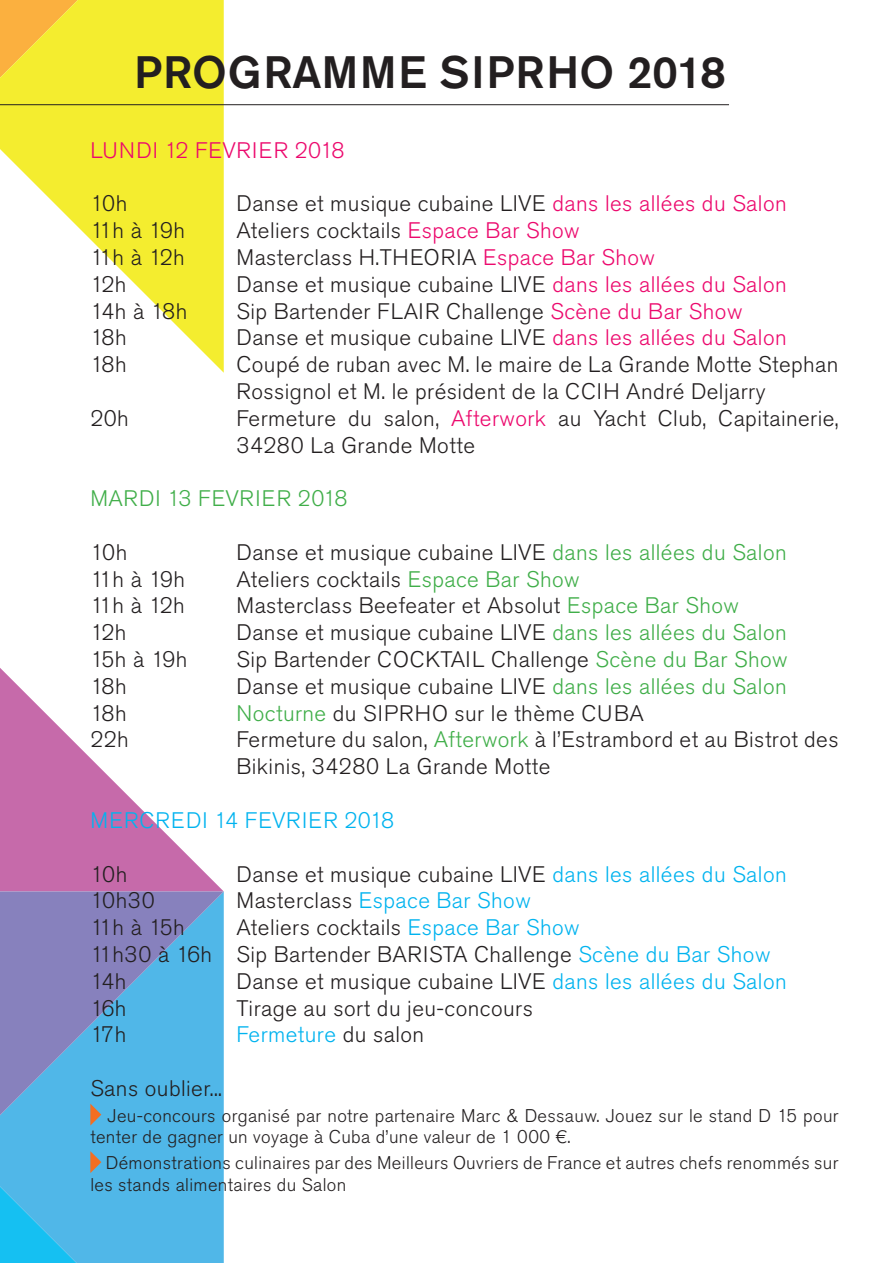
<style>
.page{position:relative;width:893px;height:1263px;background:#fff}
.page>*{position:absolute;margin:0;border:0;box-sizing:border-box;transform-origin:0 0}
.t1{font:500 45px "Akzidenz Grotesk Std";letter-spacing:.02em;color:#231f20}
.t2{font:300 22.35px/26.8px "Akzidenz Grotesk Std";letter-spacing:.02em;color:#231f20}
.t3{font:300 22.35px "Akzidenz Grotesk Std";letter-spacing:.02em;color:#00b3ef}
.t4{font:300 22.35px "Akzidenz Grotesk Std";letter-spacing:.04em;color:#00b3ef}
.t5{font:300 22.35px "Akzidenz Grotesk Std";letter-spacing:.03em;color:#ec096d}
.t6{font:300 22.35px "Akzidenz Grotesk Std";letter-spacing:.02em;color:#40ae49}
.t7{font:300 18.3px/21.9px "Akzidenz Grotesk Std";letter-spacing:.02em;color:#231f20}
.s1{color:#ec096d}
.s2{color:#40ae49}
.s3{color:#00b3ef}
.s4{color:#231f20}
</style>
<div class="page">
<svg style="left:0;top:0;width:224px;height:373px;fill:#f4ed2f"></svg>
<svg style="left:0;top:668px;width:223px;height:223px"></svg>
<svg style="left:0;top:1115px;width:224px;height:148px;background:#4ab7e8"></svg>
<svg style="left:0;top:891px;width:224px;height:224px;background:#6c9bd2"></svg>
<hr style="left:0;top:104px;width:729px;height:1px;background:#231f20">
<svg style="left:90px;top:1104px;width:11px;height:21px"></svg>
<svg style="left:90px;top:1151px;width:11px;height:22px"></svg>
<h1 class="t1" style="left:134px;top:44px;width:593px">PROGRAMME SIPRHO 2018</h1>
<p class="t5" style="left:90px;top:138px;width:256px">LUNDI 12 FEVRIER 2018</p>
<p class="t2" style="left:90px;top:191px;width:39px">10h</p>
<p class="t2" style="left:237px;top:191px;width:552px">Danse et musique cubaine LIVE <span class="s1">dans les allées du Salon</span></p>
<p class="t2" style="left:90px;top:217px;width:96px">11h à 19h</p>
<p class="t2" style="left:237px;top:217px;width:345px">Ateliers cocktails <span class="s1">Espace Bar Show</span></p>
<p class="t2" style="left:90px;top:244px;width:96px">11h à 12h</p>
<p class="t2" style="left:237px;top:244px;width:420px">Masterclass H.THEORIA <span class="s1">Espace Bar Show</span></p>
<p class="t2" style="left:90px;top:271px;width:38px">12h</p>
<p class="t2" style="left:237px;top:271px;width:552px">Danse et musique cubaine LIVE <span class="s1">dans les allées du Salon</span></p>
<p class="t2" style="left:90px;top:298px;width:98px">14h à 18h</p>
<p class="t2" style="left:237px;top:298px;width:507px">Sip Bartender FLAIR Challenge <span class="s1">Scène du Bar Show</span></p>
<p class="t2" style="left:90px;top:325px;width:38px">18h</p>
<p class="t2" style="left:237px;top:325px;width:552px">Danse et musique cubaine LIVE <span class="s1">dans les allées du Salon</span></p>
<p class="t2" style="left:90px;top:351px;width:38px">18h</p>
<p class="t2" style="left:237px;top:351px;width:603px">Coupé de ruban avec M. le maire de La Grande Motte Stephan<br>Rossignol et M. le président de la CCIH André Deljarry</p>
<p class="t2" style="left:90px;top:405px;width:40px">20h</p>
<p class="t2" style="left:237px;top:405px;width:604px">Fermeture du salon, <span class="s1">Afterwork</span> au Yacht Club, Capitainerie,<br>34280 La Grande Motte</p>
<p class="t6" style="left:90px;top:486px;width:259px">MARDI 13 FEVRIER 2018</p>
<p class="t2" style="left:90px;top:539px;width:39px">10h</p>
<p class="t2" style="left:237px;top:539px;width:552px">Danse et musique cubaine LIVE <span class="s2">dans les allées du Salon</span></p>
<p class="t2" style="left:90px;top:566px;width:96px">11h à 19h</p>
<p class="t2" style="left:237px;top:566px;width:345px">Ateliers cocktails <span class="s2">Espace Bar Show</span></p>
<p class="t2" style="left:90px;top:593px;width:96px">11h à 12h</p>
<p class="t2" style="left:237px;top:593px;width:504px">Masterclass Beefeater et Absolut <span class="s2">Espace Bar Show</span></p>
<p class="t2" style="left:90px;top:619px;width:38px">12h</p>
<p class="t2" style="left:237px;top:619px;width:552px">Danse et musique cubaine LIVE <span class="s2">dans les allées du Salon</span></p>
<p class="t2" style="left:90px;top:646px;width:99px">15h à 19h</p>
<p class="t2" style="left:237px;top:646px;width:552px">Sip Bartender COCKTAIL Challenge <span class="s2">Scène du Bar Show</span></p>
<p class="t2" style="left:90px;top:673px;width:38px">18h</p>
<p class="t2" style="left:237px;top:673px;width:552px">Danse et musique cubaine LIVE <span class="s2">dans les allées du Salon</span></p>
<p class="t2" style="left:90px;top:700px;width:38px">18h</p>
<p class="t2" style="left:237px;top:700px;width:409px"><span class="s2">Nocturne</span> du SIPRHO sur le thème CUBA</p>
<p class="t2" style="left:90px;top:727px;width:40px">22h</p>
<p class="t2" style="left:237px;top:727px;width:604px">Fermeture du salon, <span class="s2">Afterwork</span> à l’Estrambord et au Bistrot des<br>Bikinis, 34280 La Grande Motte</p>
<p class="t4" style="left:90px;top:808px;width:305px">MERCREDI 14 FEVRIER 2018</p>
<p class="t2" style="left:90px;top:861px;width:39px">10h</p>
<p class="t2" style="left:237px;top:861px;width:552px">Danse et musique cubaine LIVE <span class="s3">dans les allées du Salon</span></p>
<p class="t2" style="left:90px;top:888px;width:66px">10h30</p>
<p class="t3" style="left:237px;top:888px;width:296px"><span class="s4">Masterclass</span> Espace Bar Show</p>
<p class="t2" style="left:90px;top:914px;width:96px">11h à 15h</p>
<p class="t2" style="left:90px;top:914px;width:681px;text-indent:146px">Ateliers cocktails <span class="s3">Espace Bar Show<br></span>11h30 à 16h Sip Bartender BARISTA Challenge <span class="s3">Scène du Bar Show<br></span>14h</p>
<p class="t2" style="left:237px;top:968px;width:552px">Danse et musique cubaine LIVE <span class="s3">dans les allées du Salon</span></p>
<p class="t2" style="left:90px;top:995px;width:38px">16h</p>
<p class="t2" style="left:237px;top:995px;width:298px">Tirage au sort du jeu-concours</p>
<p class="t2" style="left:90px;top:1022px;width:38px">17h</p>
<p class="t3" style="left:237px;top:1022px;width:189px">Fermeture <span class="s4">du salon</span></p>
<p class="t2" style="left:90px;top:1075px;width:133px">Sans oublier...</p>
<p class="t7" style="left:90px;top:1104px;width:750px;text-indent:17px">Jeu-concours organisé par notre partenaire Marc &amp; Dessauw. Jouez sur le stand D 15 pour tenter de gagner un voyage à Cuba d’une valeur de 1 000 €.</p>
<p class="t7" style="left:90px;top:1152px;width:750px;text-indent:15px">Démonstrations culinaires par des Meilleurs Ouvriers de France et autres chefs renommés sur les stands alimentaires du Salon</p>
</div>
